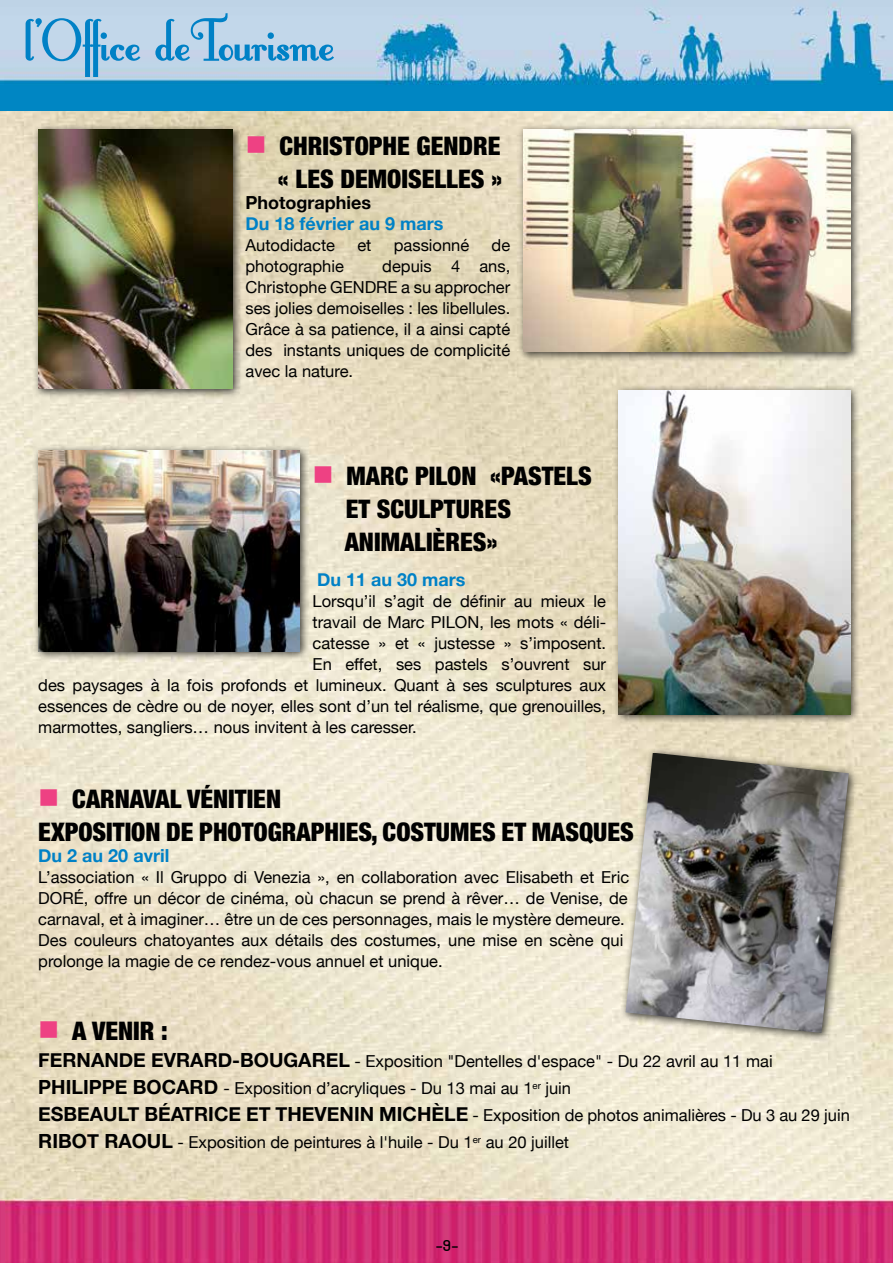
<style>
.page{position:relative;width:893px;height:1263px;background:#fff}
.page>*{position:absolute;margin:0;border:0;box-sizing:border-box;transform-origin:0 0}
.t1{font:72px "Fontleroy Brown";letter-spacing:-.01em;color:#0081c6}
.t2{font:900 condensed 25.5px/33px "Helvetica Neue";color:#000}
.t3{font:700 18px "Helvetica Neue";color:#0081c6}
.t4{font:700 18px "Helvetica Neue";color:#000}
.t5{font:16.5px/21px "Helvetica Neue";color:#000}
.t6{font:15px "Planet Estyle";color:#000}
.s1{color:#ee4183}
.s2{font-weight:700;font-size:19.5px}
</style>
<div class="page">
<img style="left:0;top:0;width:893px;height:1263px">
<img style="left:0;top:74px;width:5px;height:1189px">
<div style="left:32px;top:123px;width:211px;height:276px;background:#000;opacity:.75"></div>
<img style="left:38px;top:129px;width:195px;height:260px">
<div style="left:517px;top:123px;width:344px;height:239px;background:#000;opacity:.75"></div>
<img style="left:523px;top:129px;width:327px;height:223px">
<div style="left:32px;top:444px;width:278px;height:217px;background:#000;opacity:.75"></div>
<img style="left:38px;top:450px;width:262px;height:201px">
<div style="left:613px;top:384px;width:248px;height:340px;background:#000;opacity:.75"></div>
<img style="left:619px;top:390px;width:231px;height:324px">
<div style="left:620px;top:747px;width:239px;height:296px;background:#000;opacity:.75"></div>
<img style="left:625px;top:753px;width:224px;height:280px">
<h1 class="t1" style="left:26px;top:9px;width:311px">l'Office deTourisme</h1>
<h2 class="t2" style="left:278px;top:129px;width:210px;text-indent:-32px"><span class="s1">■</span> CHRISTOPHE GENDRE « LES DEMOISELLES</h2>
<h2 class="t2" style="left:491px;top:162px;width:13px">»</h2>
<p class="t4" style="left:246px;top:192px;width:127px">PHOTOGRAPHIES</p>
<p class="t3" style="left:246px;top:213px;width:200px">DU 18 FÉVRIER AU 9 MARS</p>
<p class="t5" style="left:246px;top:235px;width:91px">Autodidacte</p>
<p class="t5" style="left:357px;top:235px;width:16px">et</p>
<p class="t5" style="left:394px;top:235px;width:77px">passionné</p>
<p class="t5" style="left:492px;top:235px;width:20px">de</p>
<p class="t5" style="left:246px;top:256px;width:100px">photographie</p>
<p class="t5" style="left:382px;top:256px;width:129px">depuis 4 ans,</p>
<p class="t5" style="left:246px;top:277px;width:97px">Christophe Gendre</p>
<p class="t5" style="left:246px;top:277px;width:266px;text-align:justify;text-indent:156px">a su approcher ses jolies demoiselles : les libellules.<br>Grâce à sa patience, il a ainsi capté des instants uniques de complicité avec la nature.</p>
<h2 class="t2" style="left:313px;top:459px;width:69px"><span class="s1">■</span> MARC</h2>
<h2 class="t2" style="left:345px;top:459px;width:222px;text-indent:70px">PILON «PASTELS<br>ET SCULPTURES<br>ANIMALI</h2>
<h2 class="t2" style="left:433px;top:525px;width:67px">ÈRES»</h2>
<p class="t3" style="left:317px;top:568px;width:150px">DU 11 AU 30 MARS</p>
<p class="t5" style="left:313px;top:590px;width:295px">Lorsqu’il s’agit de définir au mieux le travail de Marc Pilon</p>
<p class="t5" style="left:479px;top:611px;width:128px">, les mots « déli-</p>
<p class="t5" style="left:313px;top:632px;width:295px">catesse » et « justesse » s’imposent.</p>
<p class="t5" style="left:313px;top:653px;width:295px">En effet, ses pastels s’ouvrent sur</p>
<p class="t5" style="left:38px;top:674px;width:569px">des paysages à la fois profonds et lumineux. Quant à ses sculptures aux</p>
<p class="t5" style="left:38px;top:695px;width:569px">essences de cèdre ou de noyer, elles sont d’un tel réalisme, que grenouilles,</p>
<p class="t5" style="left:38px;top:716px;width:380px">marmottes, sangliers… nous invitent à les caresser.</p>
<h2 class="t2" style="left:38px;top:782px;width:106px"><span class="s1">■</span> CARNAVAL</h2>
<h2 class="t2" style="left:187px;top:782px;width:95px">VÉNITIEN</h2>
<h2 class="t2" style="left:38px;top:815px;width:26px">EXPOSI</h2>
<h2 class="t2" style="left:113px;top:815px;width:353px">TION DE PHOTOGRAPHIES, COSTUMES</h2>
<h2 class="t2" style="left:502px;top:815px;width:47px">ET MASQ</h2>
<h2 class="t2" style="left:593px;top:815px;width:28px">UES</h2>
<p class="t3" style="left:38px;top:844px;width:133px">DU 2 AU 20 AVRIL</p>
<p class="t5" style="left:38px;top:866px;width:593px">L’association « Il Gruppo di Venezia », en collaboration avec Elisabeth et Eric Doré, offre un décor de cinéma, où chacun se prend à rêver… de Venise, de carnaval, et à imaginer… être un de ces personnages, mais le mystère demeure.<br>Des couleurs chatoyantes aux détails des costumes, une mise en scène qui prolonge la magie de ce rendez-vous annuel et unique.</p>
<h2 class="t2" style="left:38px;top:1014px;width:131px"><span class="s1">■</span>A VENIR :</h2>
<p class="t5" style="left:38px;top:1048px;width:813px;line-height:27px"><span class="s2">FERNANDE EVRARD-BOUGAREL</span> - Exposition "Dentelles d'espace" - Du 22 avril au 11 mai <span class="s2">PHILIPPE BOCARD</span> - Exposition d’acryliques - Du 13 mai au 1<sup>er</sup> juin<br><span class="s2">ESBEAULT BÉATRICE ET THEVENIN MICHÈLE</span> - Exposition de photos animalières - Du 3 au 29 juin <span class="s2">RIBOT RAOUL</span> - Exposition de peintures à l'huile - Du 1<sup>er</sup> au 20 juillet</p>
<p class="t6" style="left:436px;top:1235px;width:24px">-9-</p>
</div>
